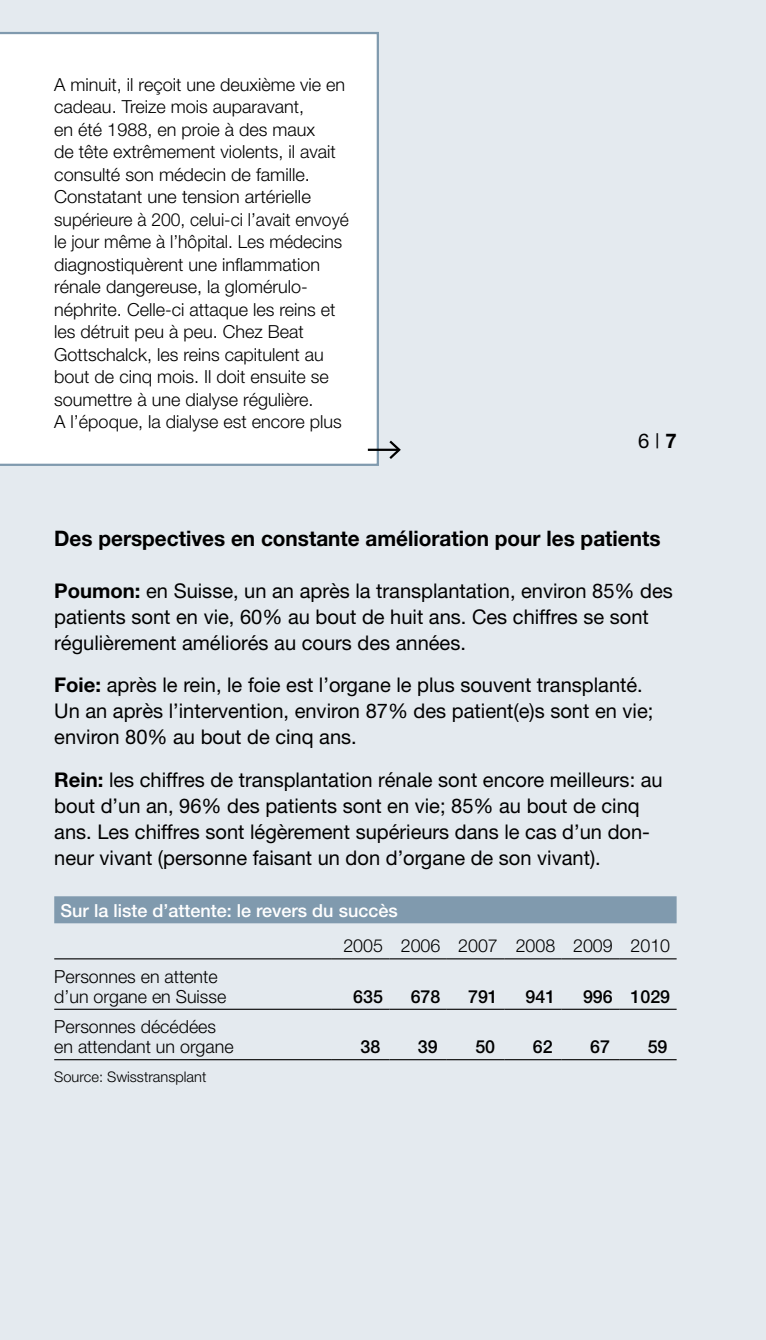
<style>
.page{position:relative;width:766px;height:1340px;background:#fff}
.page>*{position:absolute;margin:0;border:0;box-sizing:border-box;transform-origin:0 0}
.t1{font:700 21.38px "Helvetica Neue";color:#000}
.t2{font:20.25px/25.9px "Helvetica Neue";color:#000}
.t3{font:300 18px/22.5px "Helvetica Neue";color:#000}
.t4{font:500 18px "Helvetica Neue";color:#fff}
.t5{font:500 18px "Helvetica Neue";color:#000}
.t6{font:300 14.62px "Helvetica Neue";color:#000}
.s1{font-weight:700}
</style>
<div class="page">
<div style="left:0;top:0;width:765px;height:1339px;background:#e4eaef"></div>
<div style="left:54px;top:896px;width:622px;height:27px;background:#809aae"></div>
<hr style="left:54px;top:958px;width:278px;height:1px;background:#000">
<hr style="left:332px;top:958px;width:57px;height:1px;background:#000">
<hr style="left:389px;top:958px;width:57px;height:1px;background:#000">
<hr style="left:446px;top:958px;width:58px;height:1px;background:#000">
<hr style="left:504px;top:958px;width:57px;height:1px;background:#000">
<hr style="left:561px;top:958px;width:58px;height:1px;background:#000">
<hr style="left:619px;top:958px;width:57px;height:1px;background:#000">
<hr style="left:54px;top:1008px;width:278px;height:1px;background:#000">
<hr style="left:332px;top:1008px;width:57px;height:1px;background:#000">
<hr style="left:389px;top:1008px;width:57px;height:1px;background:#000">
<hr style="left:446px;top:1008px;width:58px;height:1px;background:#000">
<hr style="left:504px;top:1008px;width:57px;height:1px;background:#000">
<hr style="left:561px;top:1008px;width:58px;height:1px;background:#000">
<hr style="left:619px;top:1008px;width:57px;height:1px;background:#000">
<hr style="left:54px;top:1059px;width:278px;height:1px;background:#000">
<hr style="left:332px;top:1059px;width:57px;height:1px;background:#000">
<hr style="left:389px;top:1059px;width:57px;height:1px;background:#000">
<hr style="left:446px;top:1059px;width:58px;height:1px;background:#000">
<hr style="left:504px;top:1059px;width:57px;height:1px;background:#000">
<hr style="left:561px;top:1059px;width:58px;height:1px;background:#000">
<hr style="left:619px;top:1059px;width:57px;height:1px;background:#000">
<div style="left:0;top:32px;width:379px;height:434px;background:#fff"></div>
<hr style="left:368px;top:448px;width:31px;height:3px;background:#000">
<svg style="left:387px;top:440px;width:14px;height:19px"></svg>
<p class="t3" style="left:54px;top:73px;width:296px">A minuit, il reçoit une deuxième vie en cadeau. Treize mois auparavant,<br>en été 1988, en proie à des maux<br>de tête extrêmement violents, il avait consulté son médecin de famille.<br>Constatant une tension artérielle supérieure à 200, celui-ci l’avait envoyé le jour même à l’hôpital. Les médecins diagnostiquèrent une inflammation rénale dangereuse, la glomérulo&shy;néphrite. Celle-ci attaque les reins et les détruit peu à peu. Chez Beat Gottschalck, les reins capitulent au bout de cinq mois. Il doit ensuite se soumettre à une dialyse régulière.<br>A l’époque, la dialyse est encore plus</p>
<p class="t2" style="left:638px;top:428px;width:40px">6 | <span class="s1">7</span></p>
<p class="t1" style="left:54px;top:525px;width:607px">Des perspectives en constante amélioration pour les patients</p>
<p class="t2" style="left:54px;top:577px;width:620px"><span class="s1">Poumon:</span> en Suisse, un an après la transplantation, environ 85% des patients sont en vie, 60% au bout de huit ans. Ces chiffres se sont régulièrement améliorés au cours des années.</p>
<p class="t2" style="left:54px;top:672px;width:600px"><span class="s1">Foie:</span> après le rein, le foie est l’organe le plus souvent transplanté.<br>Un an après l’intervention, environ 87% des patient(e)s sont en vie; environ 80% au bout de cinq ans.</p>
<p class="t2" style="left:54px;top:766px;width:610px"><span class="s1">Rein:</span> les chiffres de transplantation rénale sont encore meilleurs: au bout d’un an, 96% des patients sont en vie; 85% au bout de cinq ans. Les chiffres sont légèrement supérieurs dans le cas d’un don&shy;neur vivant (personne faisant un don d’organe de son vivant).</p>
<p class="t4" style="left:61px;top:899px;width:338px">Sur la liste d’attente: le revers du succès</p>
<p class="t3" style="left:343px;top:934px;width:328px">2005 2006 2007 2008 2009 2010</p>
<p class="t3" style="left:54px;top:965px;width:173px;line-height:20.2px">Personnes en attente d’un organe en Suisse</p>
<p class="t5" style="left:353px;top:985px;width:31px">635</p>
<p class="t5" style="left:410px;top:985px;width:31px">678</p>
<p class="t5" style="left:468px;top:985px;width:31px">791</p>
<p class="t5" style="left:525px;top:985px;width:31px">941</p>
<p class="t5" style="left:583px;top:985px;width:89px">996 1029</p>
<p class="t3" style="left:54px;top:1016px;width:181px;line-height:20.2px">Personnes décédées en attendant un organe</p>
<p class="t6" style="left:54px;top:1067px;width:153px">Source: Swisstransplant</p>
<p class="t5" style="left:360px;top:1036px;width:21px">38</p>
<p class="t5" style="left:418px;top:1036px;width:21px">39</p>
<p class="t5" style="left:475px;top:1036px;width:21px">50</p>
<p class="t5" style="left:532px;top:1036px;width:21px">62</p>
<p class="t5" style="left:590px;top:1036px;width:21px">67</p>
<p class="t5" style="left:647px;top:1036px;width:21px">59</p>
</div>
